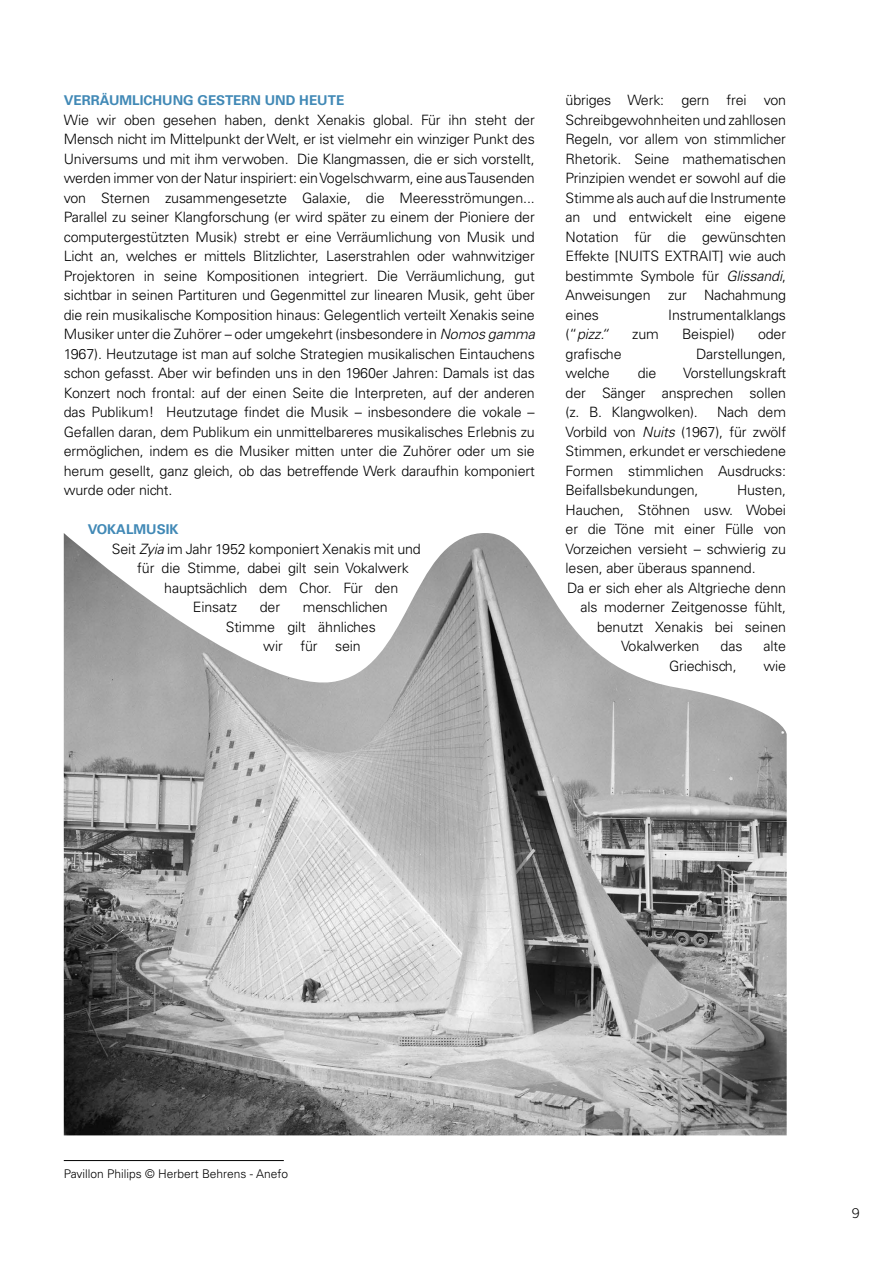
<style>
.page{position:relative;width:893px;height:1263px;background:#fff}
.page>*{position:absolute;margin:0;border:0;box-sizing:border-box;transform-origin:0 0}
.t1{font:300 14.25px/19.5px "Univers LT Std";letter-spacing:-.01em;color:#000;text-align:justify}
.t2{font:italic 300 14.25px "Univers LT Std";color:#000}
.t3{font:700 13.5px "Univers LT Std";color:#4189b6}
.t4{font:300 13.5px "Trade Gothic LT Std";color:#000}
.t5{font:300 12px "Univers LT Std";color:#000}
.s1{font-style:italic}
.s2{font-style:normal}
</style>
<div class="page">
<img style="left:64px;top:533px;width:723px;height:602px">
<hr style="left:64px;top:1160px;width:220px;height:1px;background:#000">
<p class="t3" style="left:64px;top:93px;width:282px">VERRÄUMLICHUNG GESTERN UND HEUTE</p>
<p class="t1" style="left:64px;top:110px;width:473px">Wie wir oben gesehen haben, denkt Xenakis global. Für ihn steht der Mensch nicht im Mittelpunkt der Welt, er ist vielmehr ein winziger Punkt des Universums und mit ihm verwoben. Die Klangmassen, die er sich vorstellt, werden immer von der Natur inspiriert: ein Vogelschwarm, eine aus Tausenden von Sternen zusammengesetzte Galaxie, die Meeresströmungen...<br>Parallel zu seiner Klangforschung (er wird später zu einem der Pioniere der computergestützten Musik) strebt er eine Verräumlichung von Musik und Licht an, welches er mittels Blitzlichter, Laserstrahlen oder wahnwitziger Projektoren in seine Kompositionen integriert. Die Verräumlichung, gut sichtbar in seinen Partituren und Gegenmittel zur linearen Musik, geht über die rein musikalische Komposition hinaus: Gelegentlich verteilt Xenakis seine Musiker unter die Zuhörer – oder umgekehrt (insbesondere in <span class="s1">Nomos gamma </span>1967). Heutzutage ist man auf solche Strategien musikalischen Eintauchens schon gefasst. Aber wir befinden uns in den 1960er Jahren: Damals ist das Konzert noch frontal: auf der einen Seite die Interpreten, auf der anderen das Publikum! Heutzutage findet die Musik – insbesondere die vokale – Gefallen daran, dem Publikum ein unmittelbareres musikalisches Erlebnis zu ermöglichen, indem es die Musiker mitten unter die Zuhörer oder um sie herum gesellt, ganz gleich, ob das betreffende Werk daraufhin komponiert wurde oder nicht.</p>
<p class="t3" style="left:88px;top:522px;width:92px">VOKALMUSIK</p>
<p class="t1" style="left:112px;top:539px;width:311px">Seit <span class="s1">Zyia</span> im Jahr 1952 komponiert Xenakis mit und</p>
<p class="t1" style="left:137px;top:558px;width:273px">für die Stimme, dabei gilt sein Vokalwerk</p>
<p class="t1" style="left:164px;top:578px;width:235px">hauptsächlich dem Chor. Für den</p>
<p class="t1" style="left:193px;top:597px;width:46px">Einsatz</p>
<p class="t1" style="left:260px;top:597px;width:22px">der</p>
<p class="t1" style="left:303px;top:597px;width:86px">menschlichen</p>
<p class="t1" style="left:226px;top:617px;width:152px">Stimme gilt ähnliches</p>
<p class="t1" style="left:263px;top:636px;width:99px">wir für sein</p>
<p class="t1" style="left:566px;top:90px;width:222px">übriges Werk: gern frei von Schreibgewohnheiten und zahllosen Regeln, vor allem von stimmlicher Rhetorik. Seine mathematischen Prinzipien wendet er sowohl auf die Stimme als auch auf die Instrumente an und entwickelt eine eigene Notation für die gewünschten Effekte [NUITS EXTRAIT] wie auch bestimmte Symbole für <span class="s1">Glissandi</span>, Anweisungen zur Nachahmung eines</p>
<p class="t1" style="left:668px;top:305px;width:119px">Instrumentalklangs</p>
<p class="t2" style="left:566px;top:326px;width:45px"><span class="s2">(“</span>pizz.“</p>
<p class="t1" style="left:632px;top:324px;width:28px">zum</p>
<p class="t1" style="left:682px;top:324px;width:54px">Beispiel)</p>
<p class="t1" style="left:758px;top:324px;width:30px">oder</p>
<p class="t1" style="left:566px;top:344px;width:58px">grafische</p>
<p class="t1" style="left:696px;top:344px;width:92px">Darstellungen,</p>
<p class="t1" style="left:566px;top:363px;width:46px">welche</p>
<p class="t1" style="left:638px;top:363px;width:20px">die</p>
<p class="t1" style="left:566px;top:363px;width:222px;text-indent:118px">Vorstellungskraft der Sänger ansprechen sollen (z. B. Klangwolken).</p>
<p class="t1" style="left:566px;top:402px;width:222px;text-indent:151px">Nach dem Vorbild von <span class="s1">Nuits</span> (1967), für zwölf Stimmen, erkundet er verschiedene Formen stimmlichen Ausdrucks:<br>Beifallsbekundungen,</p>
<p class="t1" style="left:737px;top:480px;width:51px">Husten,</p>
<p class="t1" style="left:566px;top:500px;width:222px">Hauchen, Stöhnen usw. Wobei</p>
<p class="t1" style="left:566px;top:519px;width:222px">er die Töne mit einer Fülle von</p>
<p class="t1" style="left:566px;top:539px;width:222px">Vorzeichen versieht – schwierig zu</p>
<p class="t1" style="left:566px;top:558px;width:192px">lesen, aber überaus spannend.</p>
<p class="t1" style="left:567px;top:578px;width:221px">Da er sich eher als Altgrieche denn</p>
<p class="t1" style="left:581px;top:597px;width:207px">als moderner Zeitgenosse fühlt,</p>
<p class="t1" style="left:597px;top:617px;width:190px">benutzt Xenakis bei seinen</p>
<p class="t1" style="left:621px;top:636px;width:80px">Vokalwerken</p>
<p class="t1" style="left:721px;top:636px;width:23px">das</p>
<p class="t1" style="left:763px;top:636px;width:24px">alte</p>
<p class="t1" style="left:669px;top:656px;width:69px">Griechisch,</p>
<p class="t1" style="left:763px;top:656px;width:24px">wie</p>
<p class="t5" style="left:64px;top:1166px;width:226px">Pavillon Philips © Herbert Behrens - Anefo</p>
<p class="t4" style="left:852px;top:1205px;width:9px">9</p>
</div>
